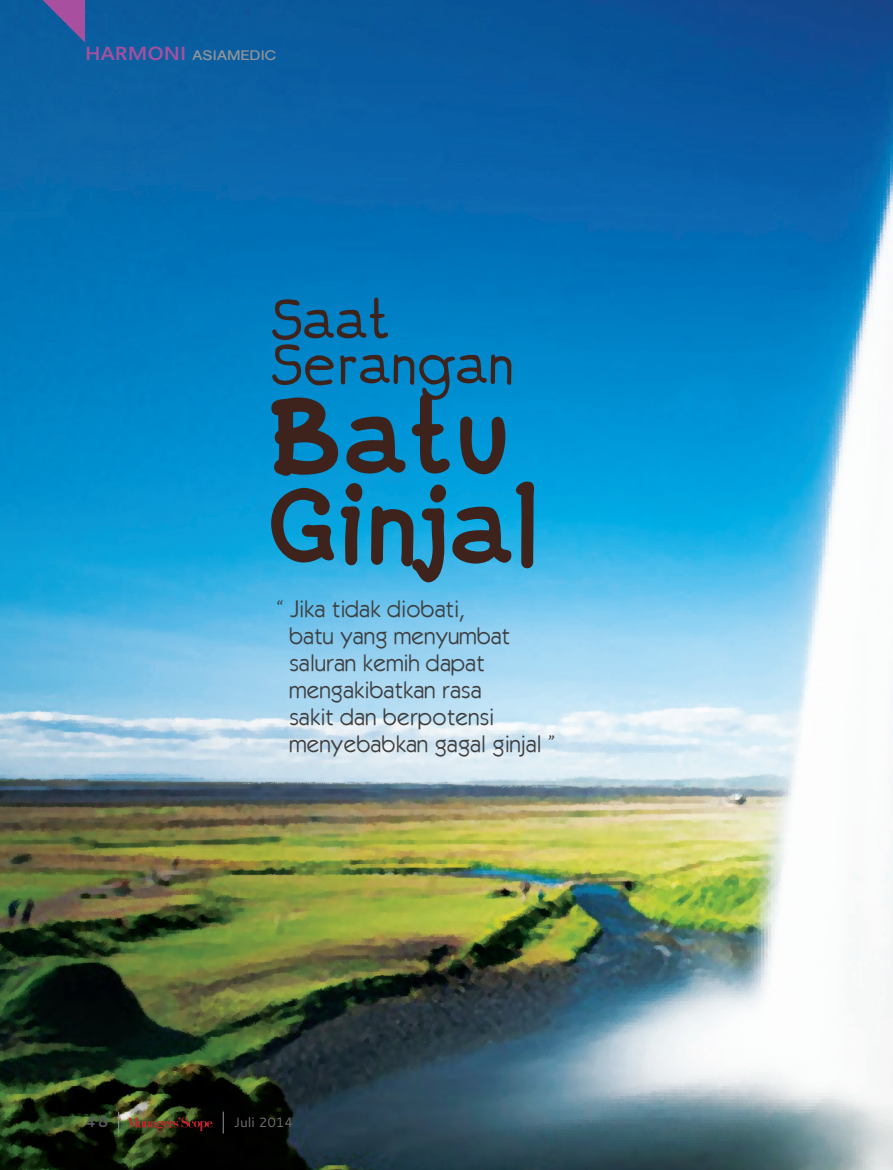
<style>
.page{position:relative;width:893px;height:1170px;background:#fff}
.page>*{position:absolute;margin:0;border:0;box-sizing:border-box;transform-origin:0 0}
.t1{font:700 108px "Aprim";color:#3d231c}
.t2{font:54px "Aprim";color:#3d231c}
.Bodytext_Justified_7{font:21px/27px "Kabel";letter-spacing:-.01em;color:#3e3e3f}
.t3{font:700 15px "Cantarell";color:#57585a}
.t4{font:700 13.5px "Gravity";letter-spacing:.01em;color:#939598;scale:1.11 1}
.t5{font:13.5px "Cantarell";color:#6c6d70}
.s1{font-family:"Segoe";font-weight:600;font-size:18.9px;color:#a8509f}
</style>
<div class="page">
<img style="left:0;top:0;width:893px;height:1169px">
<svg style="left:43px;top:0;width:42px;height:43px;background:#58569e"></svg>
<svg style="left:128px;top:1117px;width:85px;height:14px"></svg>
<svg style="left:118px;top:1111px;width:1px;height:22px"></svg>
<svg style="left:223px;top:1111px;width:1px;height:22px"></svg>
<p class="t4" style="left:85px;top:47px;width:174px"><span class="s1">HARMONI</span> ASIAMEDIC</p>
<p class="t2" style="left:270px;top:285px;width:121px">Saat</p>
<p class="t2" style="left:270px;top:330px;width:246px">Serangan</p>
<p class="t1" style="left:270px;top:369px;width:242px">Batu</p>
<p class="t1" style="left:270px;top:459px;width:271px">Ginjal</p>
<p class="Bodytext_Justified_7" style="left:289px;top:595px;width:268px;text-indent:-13px">“ Jika tidak diobati,<br>batu yang menyumbat saluran kemih dapat mengakibatkan rasa<br>sakit dan berpotensi menyebabkan gagal ginjal ”</p>
<p class="t3" style="left:85px;top:1111px;width:25px">48</p>
<p class="t5" style="left:234px;top:1113px;width:61px">Juli 2014</p>
</div>
